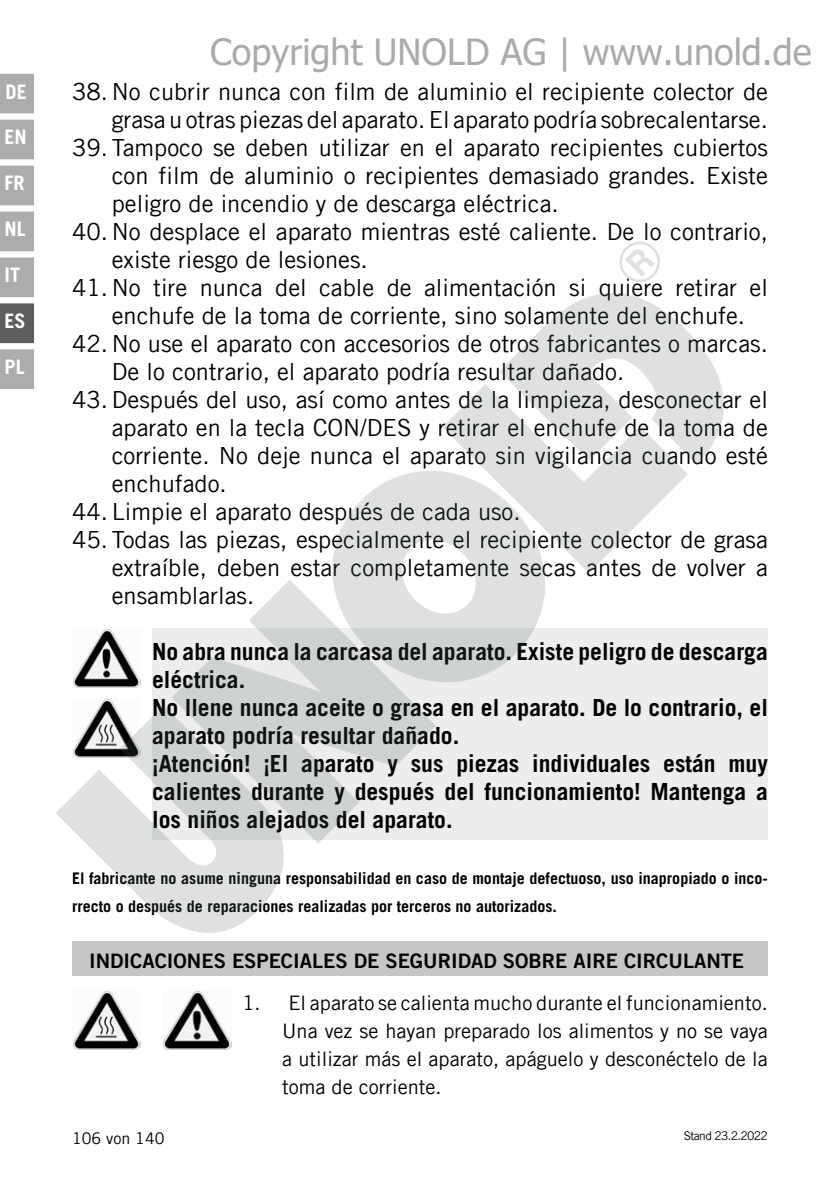
<style>
.page{position:relative;width:840px;height:1191px;background:#fff}
.page>*{position:absolute;margin:0;border:0;box-sizing:border-box;transform-origin:0 0}
.t1{font:36px "Tahoma";color:#ababab}
.t2{font:23.6px/28px "Trade Gothic LT Com";color:#000;text-align:justify}
.t3{font:700 23.6px/28px "Trade Gothic LT Com";color:#000}
.t4{font:20px/28px "Trade Gothic LT Com";color:#000;text-align:justify}
.t5{font:20px "Trade Gothic LT Com Bd 2";color:#000}
.t6{font:700 20px "Trade Gothic LT Com";color:#fff}
.t7{font:700 16px/28px "Trade Gothic LT Com";color:#000}
.t8{font:16px "Trade Gothic LT Com";color:#000}
.t9{font:12px "Trade Gothic LT Com";letter-spacing:-.055em;color:#000}
</style>
<div class="page">
<div style="left:0;top:74px;width:34px;height:39px;background:#acacac"></div>
<div style="left:0;top:120px;width:34px;height:39px;background:#acacac"></div>
<div style="left:0;top:166px;width:34px;height:39px;background:#acacac"></div>
<div style="left:0;top:211px;width:34px;height:40px;background:#acacac"></div>
<div style="left:0;top:257px;width:34px;height:40px;background:#acacac"></div>
<div style="left:0;top:303px;width:34px;height:40px;background:#5f5e5e"></div>
<div style="left:0;top:349px;width:34px;height:40px;background:#acacac"></div>
<div style="left:152px;top:628px;width:615px;height:211px;background:#ededed"></div>
<img style="left:73px;top:629px;width:67px;height:58px">
<img style="left:102px;top:699px;width:11px;height:3px">
<div style="left:72px;top:941px;width:695px;height:34px;background:#c6c6c6"></div>
<img style="left:163px;top:991px;width:68px;height:58px">
<img style="left:73px;top:991px;width:67px;height:58px">
<svg style="left:543px;top:293px;width:181px;height:182px;fill:#dee0e1"></svg>
<svg style="left:442px;top:328px;width:245px;height:245px;fill:#dee0e1"></svg>
<svg style="left:332px;top:428px;width:255px;height:254px;fill:#dee0e1"></svg>
<svg style="left:172px;top:579px;width:264px;height:264px"></svg>
<svg style="left:56px;top:702px;width:260px;height:231px"></svg>
<svg style="left:619px;top:241px;width:41px;height:41px"></svg>
<p class="t6" style="left:6px;top:80px;width:23px">DE</p>
<p class="t6" style="left:5px;top:125px;width:24px">EN</p>
<p class="t6" style="left:5px;top:171px;width:22px">FR</p>
<p class="t6" style="left:5px;top:217px;width:23px">NL</p>
<p class="t6" style="left:5px;top:262px;width:17px">IT</p>
<p class="t6" style="left:5px;top:308px;width:23px">ES</p>
<p class="t6" style="left:5px;top:354px;width:22px">PL</p>
<h1 class="t1" style="left:210px;top:27px;width:602px">Copyright UNOLD AG | www.unold.de</h1>
<p class="t2" style="left:72px;top:77px;width:697px;text-align:right">38. No cubrir nunca con film de aluminio el recipiente colector de grasa u otras piezas del aparato. El aparato podría sobrecalentarse.</p>
<p class="t2" style="left:112px;top:133px;width:657px;text-indent:-40px">39. Tampoco se deben utilizar en el aparato recipientes cubiertos con film de aluminio o recipientes demasiado grandes. Existe peligro de incendio y de descarga eléctrica.</p>
<p class="t2" style="left:112px;top:217px;width:657px;text-indent:-40px">40. No desplace el aparato mientras esté caliente. De lo contrario, existe riesgo de lesiones.</p>
<p class="t2" style="left:112px;top:273px;width:657px;text-indent:-40px">41. No tire nunca del cable de alimentación si quiere retirar el enchufe de la toma de corriente, sino solamente del enchufe.</p>
<p class="t2" style="left:72px;top:329px;width:697px">42. No use el aparato con accesorios de otros fabricantes o marcas.</p>
<p class="t2" style="left:112px;top:357px;width:513px">De lo contrario, el aparato podría resultar dañado.</p>
<p class="t2" style="left:72px;top:385px;width:697px">43.Después del uso, así como antes de la limpieza, desconectar el</p>
<p class="t2" style="left:112px;top:413px;width:657px">aparato en la tecla CON/DES y retirar el enchufe de la toma de</p>
<p class="t2" style="left:112px;top:441px;width:657px">corriente. No deje nunca el aparato sin vigilancia cuando esté</p>
<p class="t2" style="left:112px;top:469px;width:116px">enchufado.</p>
<p class="t2" style="left:72px;top:497px;width:450px">44. Limpie el aparato después de cada uso.</p>
<p class="t2" style="left:112px;top:525px;width:657px;text-indent:-40px">45. Todas las piezas, especialmente el recipiente colector de grasa extraíble, deben estar completamente secas antes de volver a ensamblarlas.</p>
<p class="t3" style="left:152px;top:637px;width:617px">No abra nunca la carcasa del aparato. Existe peligro de descarga eléctrica.<br>No llene nunca aceite o grasa en el aparato. De lo contrario, el aparato podría resultar dañado.<br>¡Atención! ¡El aparato y sus piezas individuales están muy calientes durante y después del funcionamiento! Mantenga a los niños alejados del aparato.</p>
<p class="t7" style="left:72px;top:864px;width:697px">El fabricante no asume ninguna responsabilidad en caso de montaje defectuoso, uso inapropiado o inco&shy;rrecto o después de reparaciones realizadas por terceros no autorizados.</p>
<p class="t5" style="left:89px;top:948px;width:656px">INDICACIONES ESPECIALES DE SEGURIDAD SOBRE AIRE CIRCULANTE</p>
<p class="t4" style="left:282px;top:989px;width:487px;text-indent:-40px">1. El aparato se calienta mucho durante el funcionamiento.<br>Una vez se hayan preparado los alimentos y no se vaya a utilizar más el aparato, apáguelo y desconéctelo de la toma de corriente.</p>
<p class="t8" style="left:72px;top:1128px;width:94px">106 von 140</p>
<p class="t9" style="left:683px;top:1128px;width:85px">Stand 23.2.2022</p>
</div>
